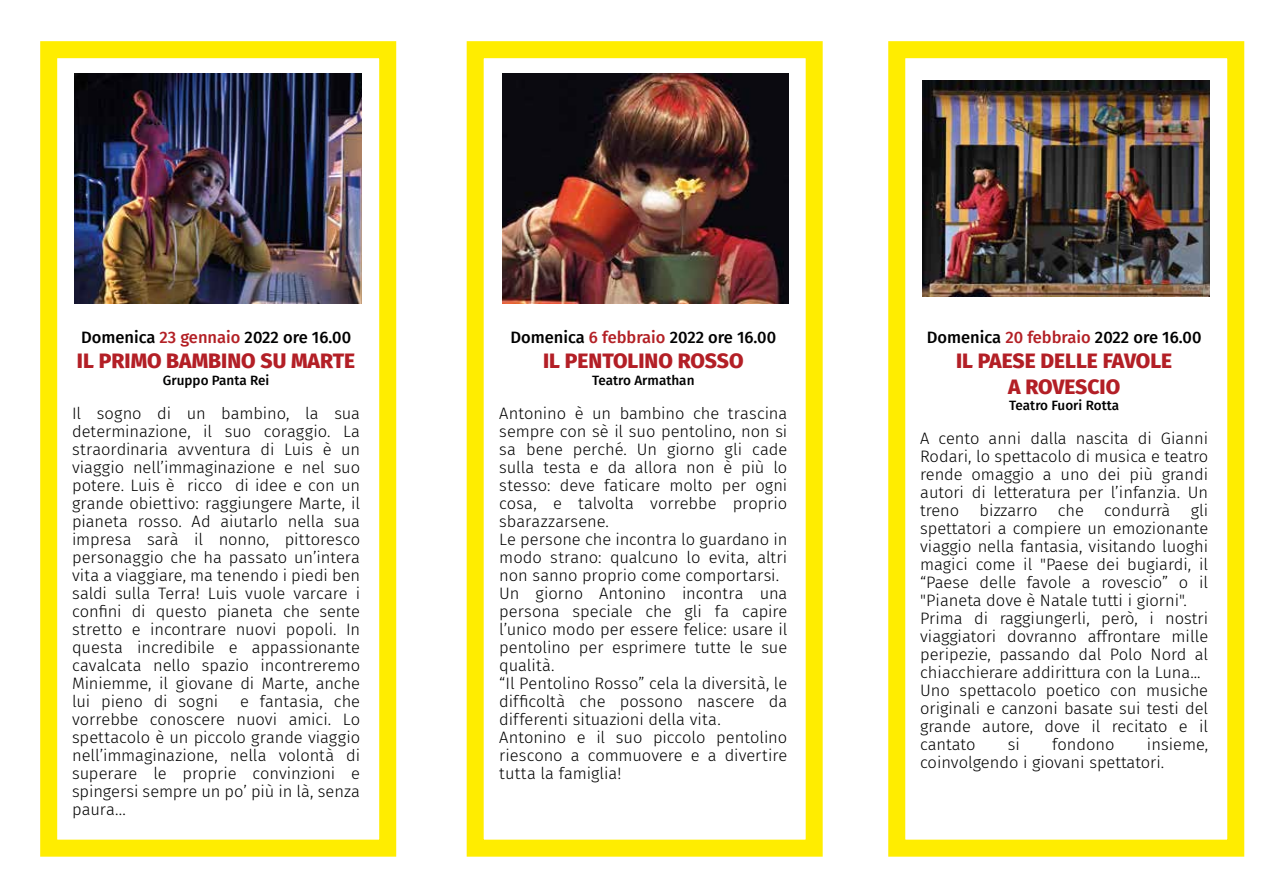
<style>
.page{position:relative;width:1278px;height:896px;background:#fff}
.page>*{position:absolute;margin:0;border:0;box-sizing:border-box;transform-origin:0 0}
.t1{font:800 21px/25.2px "Fira Sans";color:#b31f26;text-align:center}
.t2{font:300 16.5px/18px "Fira Sans";color:#000101}
.t3{font:500 16.5px "Fira Sans";color:#000101}
.t4{font:500 13.5px "Fira Sans";color:#000101}
.s1{color:#b32025}
</style>
<div class="page">
<img style="left:75px;top:73px;width:286px;height:230px">
<img style="left:502px;top:73px;width:287px;height:230px">
<img style="left:923px;top:80px;width:287px;height:216px">
<div style="left:40px;top:41px;width:356px;height:815px;border:17px solid #ffed00"></div>
<div style="left:467px;top:41px;width:356px;height:815px;border:17px solid #ffed00"></div>
<div style="left:888px;top:41px;width:356px;height:815px;border:17px solid #ffed00"></div>
<p class="t3" style="left:81px;top:324px;width:272px">Domenica <span class="s1">23 gennaio</span> 2022 ore 16.00</p>
<p class="t1" style="left:77px;top:346px;width:280px">IL PRIMO BAMBINO SU MARTE</p>
<p class="t4" style="left:163px;top:369px;width:108px">Gruppo Panta Rei</p>
<p class="t2" style="left:72px;top:404px;width:290px;text-align:justify">Il sogno di un bambino, la sua determinazione, il suo coraggio. La straordinaria avventura di Luis è un viaggio nell’immaginazione e nel suo potere. Luis è ricco di idee e con un grande obiettivo: raggiungere Marte, il pianeta rosso. Ad aiutarlo nella sua impresa sarà il nonno, pittoresco personaggio che ha passato un’intera vita a viaggiare, ma tenendo i piedi ben saldi sulla Terra! Luis vuole varcare i confini di questo pianeta che sente stretto e incontrare nuovi popoli. In questa incredibile e appassionante cavalcata nello spazio incontreremo Miniemme, il giovane di Marte, anche lui pieno di sogni</p>
<p class="t2" style="left:72px;top:692px;width:290px;text-align:justify;text-indent:168px">e fantasia, che vorrebbe conoscere nuovi amici. Lo spettacolo è un piccolo grande viaggio nell’immaginazione, nella volontà di superare le proprie convinzioni e spingersi sempre un po’ più in là, senza paura...</p>
<p class="t3" style="left:510px;top:324px;width:267px">Domenica <span class="s1">6 febbraio</span> 2022 ore 16.00</p>
<p class="t1" style="left:543px;top:346px;width:202px">IL PENTOLINO ROSSO</p>
<p class="t4" style="left:592px;top:369px;width:104px">Teatro Armathan</p>
<p class="t2" style="left:499px;top:404px;width:290px">Antonino è un bambino che trascina sempre con sè il suo pentolino, non si sa bene perché. Un giorno gli cade sulla testa e da allora non è più lo stesso: deve faticare molto per ogni cosa, e talvolta vorrebbe proprio sbarazzarsene.<br>Le persone che incontra lo guardano in modo strano: qualcuno lo evita, altri non sanno proprio come comportarsi.<br>Un giorno Antonino incontra una persona speciale che gli fa capire l’unico modo per essere felice: usare il pentolino per esprimere tutte le sue qualità.<br>“Il Pentolino Rosso” cela la diversità, le difficoltà che possono nascere da differenti situazioni della vita.<br>Antonino e il suo piccolo pentolino riescono a commuovere e a divertire tutta la famiglia!</p>
<p class="t3" style="left:927px;top:324px;width:276px">Domenica <span class="s1">20 febbraio</span> 2022 ore 16.00</p>
<p class="t1" style="left:956px;top:346px;width:218px">IL PAESE DELLE FAVOLE<br>A ROVESCIO</p>
<p class="t4" style="left:1009px;top:394px;width:111px">Teatro Fuori Rotta</p>
<p class="t2" style="left:920px;top:429px;width:290px">A cento anni dalla nascita di Gianni Rodari, lo spettacolo di musica e teatro rende omaggio a uno dei più grandi autori di letteratura per l’infanzia. Un treno bizzarro che condurrà gli spettatori a compiere un emozionante viaggio nella fantasia, visitando luoghi magici come il "Paese dei bugiardi, il “Paese delle favole a rovescio” o il "Pianeta dove è Natale tutti i giorni".<br>Prima di raggiungerli, però, i nostri viaggiatori dovranno affrontare mille peripezie, passando dal Polo Nord al chiacchierare addirittura con la Luna...<br>Uno spettacolo poetico con musiche originali e canzoni basate sui testi del grande autore, dove il recitato e il cantato</p>
<p class="t2" style="left:920px;top:735px;width:289px;text-indent:227px">insieme, coinvolgendo i giovani spettatori.</p>
<p class="t2" style="left:1008px;top:735px;width:14px">si</p>
<p class="t2" style="left:1052px;top:735px;width:64px">fondono</p>
</div>
